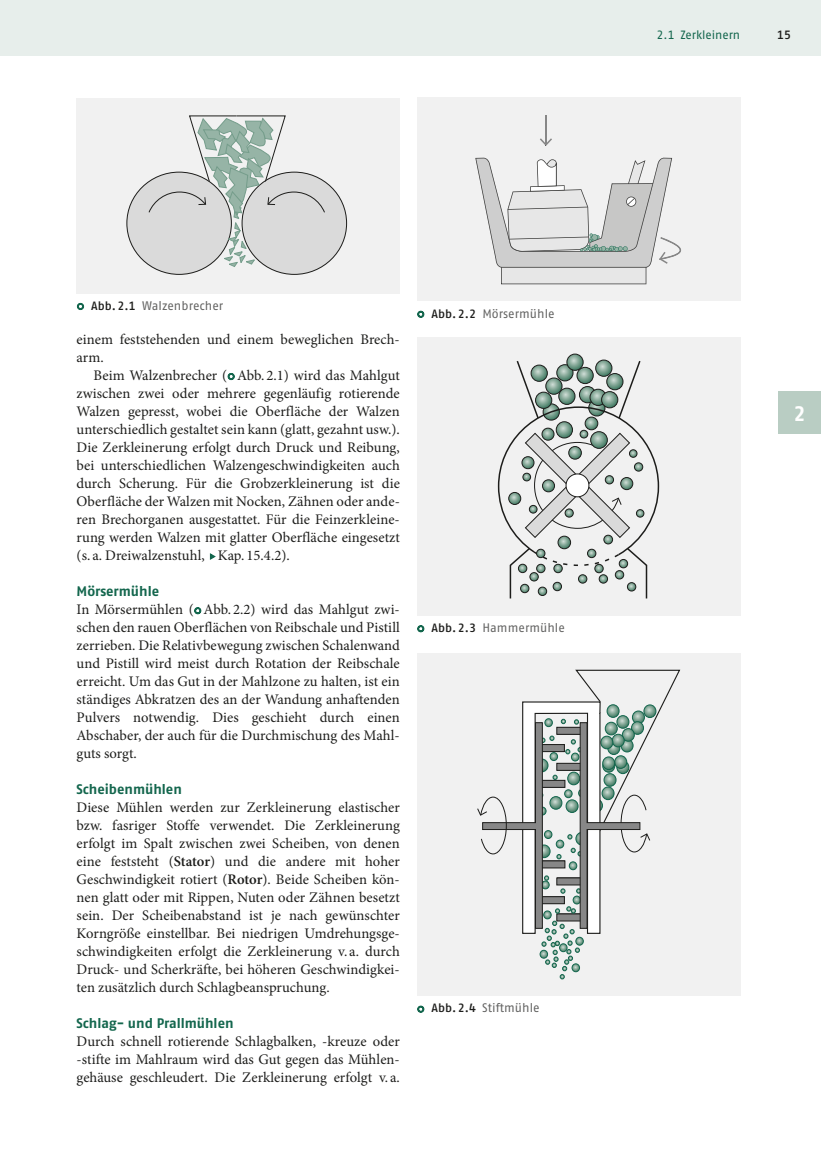
<style>
.page{position:relative;width:821px;height:1149px;background:#fff}
.page>*{position:absolute;margin:0;border:0;box-sizing:border-box;transform-origin:0 0}
.t1{font:700 21px "Fago Pro";color:#fff}
.t2{font:14.7px/18px "Minion Pro";letter-spacing:.005em;color:#1d1d1b;text-align:justify}
.t3{font:700 13.8px "Fago Pro";color:#13664d}
.t4{font:12.3px "Fago Pro";color:#646463}
.t5{font:12px "Fago Pro";letter-spacing:-.005em;color:#13664d}
.t6{font:600 12px "Fago Pro";color:#1d1d1b}
.s1{font-family:"Arial Unicode MS";font-size:13.2px;color:#13664d}
.s2{font-weight:600;font-size:12px;color:#1d1d1b}
.s3{font-weight:600}
</style>
<div class="page">
<div style="left:0;top:0;width:740px;height:55px;background:#e7eeeb"></div>
<div style="left:740px;top:0;width:81px;height:55px;background:#e7eeeb"></div>
<div style="left:778px;top:391px;width:43px;height:43px;background:#b9cdc3"></div>
<svg style="left:227px;top:373px;width:8px;height:8px"></svg>
<svg style="left:209px;top:553px;width:7px;height:7px"></svg>
<svg style="left:194px;top:607px;width:8px;height:8px"></svg>
<div style="left:77px;top:98px;width:323px;height:195px;background:#f1f1f1"></div>
<div style="left:242px;top:172px;width:104px;height:102px;background:#dadada;border-radius:50%"></div>
<div style="left:127px;top:172px;width:104px;height:102px;background:#dadada;border-radius:50%"></div>
<svg style="left:148px;top:115px;width:177px;height:152px"></svg>
<svg style="left:76px;top:302px;width:9px;height:8px"></svg>
<div style="left:417px;top:98px;width:323px;height:203px;background:#f1f1f1"></div>
<svg style="left:540px;top:116px;width:12px;height:30px"></svg>
<svg style="left:475px;top:158px;width:206px;height:126px"></svg>
<svg style="left:417px;top:310px;width:8px;height:8px"></svg>
<div style="left:417px;top:337px;width:323px;height:278px;background:#f1f1f1"></div>
<svg style="left:567px;top:354px;width:16px;height:16px"></svg>
<div style="left:566px;top:354px;width:17px;height:16px;border:1px solid #1d1d1b;border-radius:50%"></div>
<svg style="left:497px;top:359px;width:163px;height:240px"></svg>
<svg style="left:417px;top:625px;width:8px;height:8px"></svg>
<div style="left:417px;top:653px;width:323px;height:342px;background:#f1f1f1"></div>
<svg style="left:477px;top:669px;width:204px;height:309px"></svg>
<svg style="left:417px;top:1005px;width:8px;height:8px"></svg>
<p class="t5" style="left:656px;top:28px;width:85px">2.1 Zerkleinern</p>
<p class="t6" style="left:777px;top:28px;width:16px">15</p>
<p class="t4" style="left:77px;top:298px;width:148px"><span class="s1">○</span> <span class="s2">Abb.2.1</span> Walzenbrecher</p>
<p class="t2" style="left:77px;top:330px;width:325px">einem feststehenden und einem beweglichen Brech&shy;arm.</p>
<p class="t2" style="left:77px;top:366px;width:325px;text-indent:17px">Beim Walzenbrecher (<sub>○</sub>Abb. 2.1) wird das Mahlgut zwischen zwei oder mehrere gegenläufig rotierende Walzen gepresst, wobei die Oberfläche der Walzen unterschiedlich gestaltet sein kann (glatt, gezahnt usw.).<br>Die Zerkleinerung erfolgt durch Druck und Reibung, bei unterschiedlichen Walzengeschwindigkeiten auch durch Scherung. Für die Grobzerkleinerung ist die Oberfläche der Walzen mit Nocken, Zähnen oder ande&shy;ren Brechorganen ausgestattet. Für die Feinzerkleine&shy;rung werden Walzen mit glatter Oberfläche eingesetzt (s. a. Dreiwalzenstuhl, <sub>▸</sub>Kap. 15.4.2).</p>
<p class="t3" style="left:77px;top:582px;width:84px">Mörsermühle</p>
<p class="t2" style="left:77px;top:600px;width:325px">In Mörsermühlen (<sub>○</sub>Abb. 2.2) wird das Mahlgut zwi&shy;schen den rauen Oberflächen von Reibschale und Pistill zerrieben. Die Relativbewegung zwischen Schalenwand und Pistill wird meist durch Rotation der Reibschale erreicht. Um das Gut in der Mahlzone zu halten, ist ein ständiges Abkratzen des an der Wandung anhaftenden Pulvers notwendig. Dies geschieht durch einen Abschaber, der auch für die Durchmischung des Mahl&shy;guts sorgt.</p>
<p class="t3" style="left:77px;top:780px;width:107px">Scheibenmühlen</p>
<p class="t2" style="left:77px;top:798px;width:325px">Diese Mühlen werden zur Zerkleinerung elastischer bzw. fasriger Stoffe verwendet. Die Zerkleinerung erfolgt im Spalt zwischen zwei Scheiben, von denen eine feststeht (<span class="s3">Stator</span>) und die andere mit hoher Geschwindigkeit rotiert (<span class="s3">Rotor</span>). Beide Scheiben kön&shy;nen glatt oder mit Rippen, Nuten oder Zähnen besetzt sein. Der Scheibenabstand ist je nach gewünschter Korngröße einstellbar. Bei niedrigen Umdrehungsge&shy;schwindigkeiten erfolgt die Zerkleinerung v. a. durch Druck- und Scherkräfte, bei höheren Geschwindigkei&shy;ten zusätzlich durch Schlagbeanspruchung.</p>
<p class="t3" style="left:77px;top:1014px;width:159px">Schlag- und Prallmühlen</p>
<p class="t2" style="left:77px;top:1032px;width:325px">Durch schnell rotierende Schlagbalken, -kreuze oder -stifte im Mahlraum wird das Gut gegen das Mühlen&shy;gehäuse geschleudert. Die Zerkleinerung erfolgt v. a.</p>
<p class="t4" style="left:417px;top:306px;width:139px"><span class="s1">○</span> <span class="s2">Abb.2.2</span> Mörsermühle</p>
<p class="t4" style="left:417px;top:620px;width:150px"><span class="s1">○</span> <span class="s2">Abb.2.3</span> Hammermühle</p>
<p class="t4" style="left:417px;top:1000px;width:124px"><span class="s1">○</span> <span class="s2">Abb.2.4</span> Stiftmühle</p>
<h1 class="t1" style="left:793px;top:401px;width:14px">2</h1>
</div>
